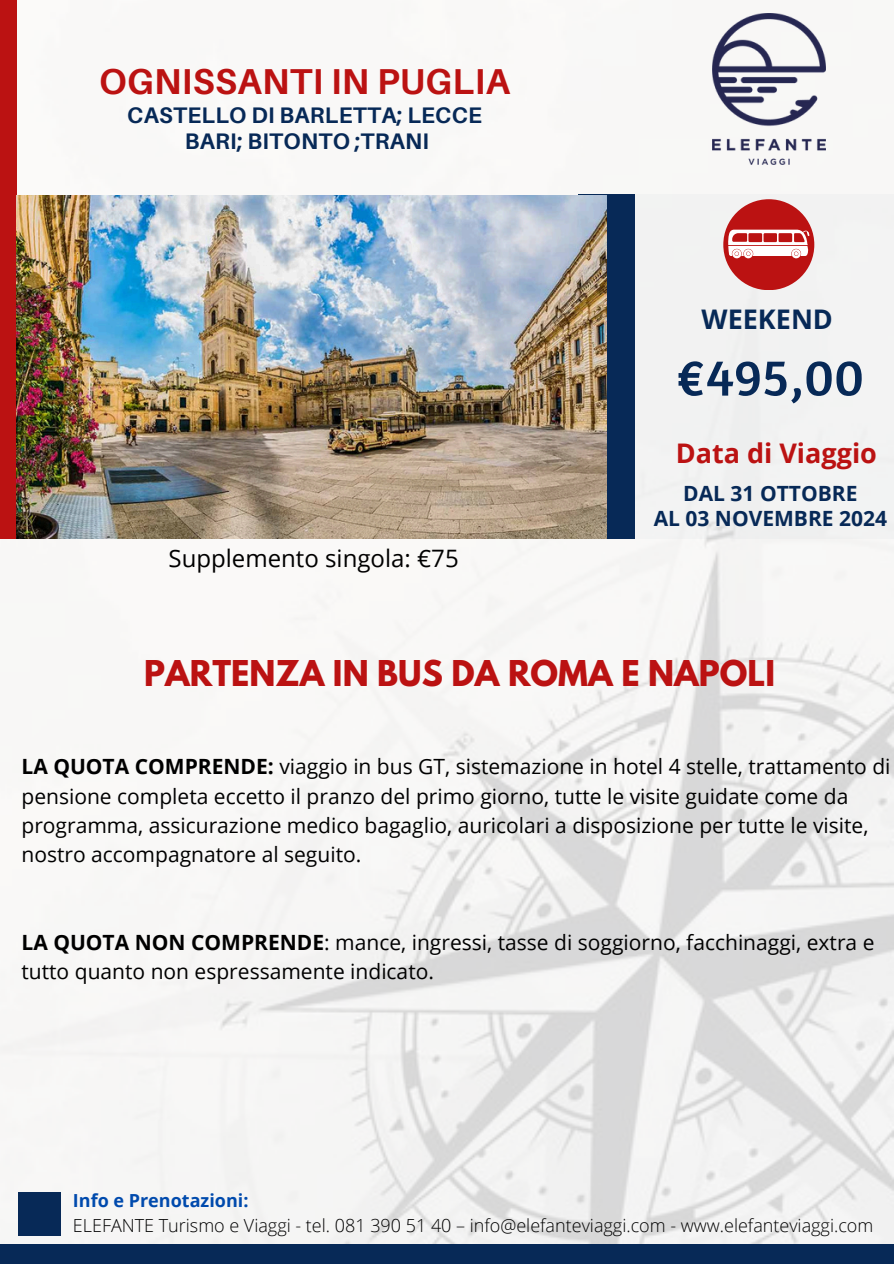
<style>
.page{position:relative;width:894px;height:1264px;background:#fff}
.page>*{position:absolute;margin:0;border:0;box-sizing:border-box;transform-origin:0 0}
.t1{font:53.25px "Amaranth";color:#072957}
.t2{font:700 36px "Aileron";letter-spacing:.01em;color:#bb1212}
.t3{font:700 31.5px "League Spartan";color:#bb1212}
.t4{font:700 27px "Open Sans";color:#bb1212}
.t5{font:700 27px "Open Sans";color:#072957}
.t6{font:24px "Open Sans";color:#000}
.t7{font:700 22.5px/25.8px "Aileron";letter-spacing:.01em;color:#072957;text-align:center}
.t8{font:21px/29.2px "Open Sans";color:#000}
.t9{font:700 21px "Open Sans";color:#072957}
.t10{font:300 18px "Open Sans";color:#000}
.t11{font:700 18px "Open Sans";color:#004aad}
.s1{font-weight:700}
</style>
<div class="page">
<img style="left:0;top:13px;width:893px;height:1230px">
<div style="left:606px;top:194px;width:287px;height:344px;background:#f2f2f2"></div>
<div style="left:577px;top:194px;width:57px;height:344px;background:#072957"></div>
<div style="left:723px;top:199px;width:91px;height:91px;background:#bb1212;border-radius:50%"></div>
<div style="left:0;top:0;width:17px;height:538px;background:#bb1212"></div>
<div style="left:18px;top:1191px;width:43px;height:44px;background:#072957"></div>
<div style="left:0;top:1243px;width:893px;height:20px;background:#072957"></div>
<svg style="left:728px;top:229px;width:81px;height:29px"></svg>
<img style="left:17px;top:195px;width:589px;height:343px">
<img style="left:712px;top:14px;width:113px;height:150px">
<p class="t2" style="left:99px;top:59px;width:412px">OGNISSANTI IN PUGLIA</p>
<p class="t7" style="left:127px;top:102px;width:356px">CASTELLO DI BARLETTA; LECCE<br>BARI; BITONTO ;TRANI</p>
<p class="t6" style="left:168px;top:541px;width:292px">Supplemento singola: €75</p>
<h4 class="t5" style="left:701px;top:300px;width:133px">WEEKEND</h4>
<p class="t1" style="left:676px;top:343px;width:189px">€495,00</p>
<p class="t4" style="left:675px;top:433px;width:203px">Data di Viaggio</p>
<h6 class="t9" style="left:683px;top:479px;width:176px">DAL 31 OTTOBRE</h6>
<h2 class="t9" style="left:653px;top:503px;width:235px">AL 03 NOVEMBRE 2024</h2>
<p class="t3" style="left:144px;top:657px;width:632px">PARTENZA IN BUS DA ROMA E NAPOLI</p>
<p class="t8" style="left:21px;top:751px;width:870px"><span class="s1">LA QUOTA COMPRENDE:</span> viaggio in bus GT, sistemazione in hotel 4 stelle, trattamento di pensione completa eccetto il pranzo del primo giorno, tutte le visite guidate come da programma, assicurazione medico bagaglio, auricolari a disposizione per tutte le visite, nostro accompagnatore al seguito.</p>
<p class="t8" style="left:21px;top:927px;width:854px"><span class="s1">LA QUOTA NON COMPRENDE</span>: mance, ingressi, tasse di soggiorno, facchinaggi, extra e tutto quanto non espressamente indicato.</p>
<h3 class="t11" style="left:73px;top:1187px;width:177px">Info e Prenotazioni:</h3>
<h1 class="t10" style="left:73px;top:1212px;width:801px">ELEFANTE Turismo e Viaggi - tel. 081 390 51 40 – info@elefanteviaggi.com - www.elefanteviaggi.com</h1>
</div>
